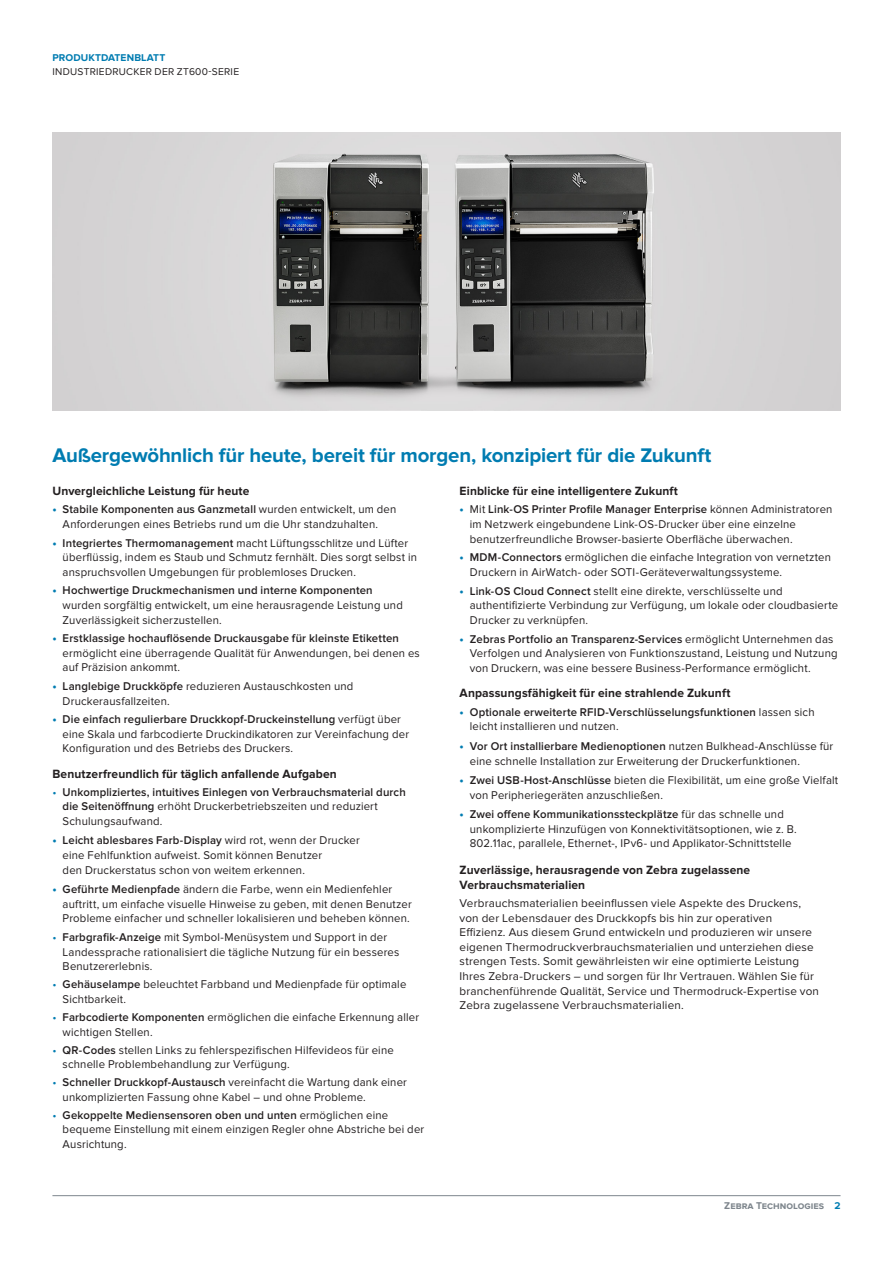
<style>
.page{position:relative;width:893px;height:1263px;background:#fff}
.page>*{position:absolute;margin:0;border:0;box-sizing:border-box;transform-origin:0 0}
.Subhead-1{font:700 20.4px "Proxima Nova";letter-spacing:-.01em;color:#007cb1}
.Body{font:700 12.45px/14.5px "Proxima Nova";letter-spacing:.01em;color:#231f20}
.Body_Subhead_Black{font:700 12.45px "Proxima Nova";letter-spacing:.01em;color:#231f20}
.Body-2{font:11.7px/14.5px "Proxima Nova";letter-spacing:.015em;color:#231f20}
.Body_Subhead_Black-2{font:11.7px/14.5px "Proxima Nova";letter-spacing:.015em;color:#231f20}
.Body_before_bullet{font:11.7px/14.5px "Proxima Nova";letter-spacing:.015em;color:#231f20}
.Body-3{font:600 11.7px/14.5px "Proxima Nova";letter-spacing:.015em;color:#231f20}
.t1{font:10.2px "Proxima Nova";letter-spacing:.025em;color:#231f20}
.t2{font:700 10.2px "Proxima Nova";color:#7e868d}
.t3{font:700 10.2px "Proxima Nova";letter-spacing:.01em;color:#007cb1}
.s1{font-weight:700;font-size:12.45px;color:#007cb1}
.s2{font-weight:600}
.s3{font-weight:400;color:#007cb1}
.s4{font-weight:400}
.s5{color:#007cb1}
</style>
<div class="page">
<img style="left:52px;top:132px;width:788px;height:279px">
<hr style="left:52px;top:1195px;width:788px;height:1px;background:#7e868d">
<p class="t3" style="left:52px;top:52px;width:114px">PRODUKTDATENBLATT</p>
<p class="t1" style="left:52px;top:65px;width:188px">INDUSTRIEDRUCKER DER ZT600-SERIE</p>
<p class="Subhead-1" style="left:52px;top:444px;width:660px">Außergewöhnlich für heute, bereit für morgen, konzipiert für die Zukunft</p>
<p class="Body_Subhead_Black" style="left:52px;top:483px;width:199px">Unvergleichliche Leistung für heute</p>
<p class="Body_Subhead_Black-2" style="left:63px;top:502px;width:335px;text-indent:-10px"><span class="s1">•</span> <span class="s2">Stabile Komponenten aus Ganzmetall</span> wurden entwickelt, um den<br>Anforderungen eines Betriebs rund um die Uhr standzuhalten.</p>
<p class="Body_Subhead_Black-2" style="left:63px;top:536px;width:356px;text-indent:-10px"><span class="s1">•</span> <span class="s2">Integriertes Thermomanagement</span> macht Lüftungsschlitze und Lüfter überflüssig, indem es Staub und Schmutz fernhält. Dies sorgt selbst in anspruchsvollen Umgebungen für problemloses Drucken.</p>
<p class="Body_Subhead_Black-2" style="left:63px;top:583px;width:342px;text-indent:-10px"><span class="s1">•</span> <span class="s2">Hochwertige Druckmechanismen und interne Komponenten </span>wurden sorgfältig entwickelt, um eine herausragende Leistung und<br>Zuverlässigkeit sicherzustellen.</p>
<p class="Body_Subhead_Black-2" style="left:63px;top:631px;width:359px;text-indent:-10px"><span class="s1">•</span> <span class="s2">Erstklassige hochauflösende Druckausgabe für kleinste Etiketten </span>ermöglicht eine überragende Qualität für Anwendungen, bei denen es auf Präzision ankommt.</p>
<p class="Body_Subhead_Black-2" style="left:63px;top:679px;width:292px;text-indent:-10px"><span class="s1">•</span> <span class="s2">Langlebige Druckköpfe</span> reduzieren Austauschkosten und<br>Druckerausfallzeiten.</p>
<p class="Body_Subhead_Black-2" style="left:63px;top:712px;width:348px;text-indent:-10px"><span class="s1">•</span> <span class="s2">Die einfach regulierbare Druckkopf-Druckeinstellung</span> verfügt über eine Skala und farbcodierte Druckindikatoren zur Vereinfachung der<br>Konfiguration und des Betriebs des Druckers.</p>
<p class="Body" style="left:52px;top:767px;width:286px">Benutzerfreundlich für täglich anfallende Aufgaben</p>
<p class="Body-3" style="left:63px;top:785px;width:345px;text-indent:-10px"><span class="s3">•</span> Unkompliziertes, intuitives Einlegen von Verbrauchsmaterial durch die Seitenöffnung <span class="s4">erhöht Druckerbetriebszeiten und reduziert<br>Schulungsaufwand.</span></p>
<p class="Body-2" style="left:63px;top:833px;width:299px;text-indent:-10px"><span class="s1">•</span> <span class="s2">Leicht ablesbares Farb-Display</span> wird rot, wenn der Drucker eine Fehlfunktion aufweist. Somit können Benutzer<br>den Druckerstatus schon von weitem erkennen.</p>
<p class="Body-2" style="left:63px;top:882px;width:351px;text-indent:-10px"><span class="s1">•</span> <span class="s2">Geführte Medienpfade</span> ändern die Farbe, wenn ein Medienfehler auftritt, um einfache visuelle Hinweise zu geben, mit denen Benutzer<br>Probleme einfacher und schneller lokalisieren und beheben können.</p>
<p class="Body-2" style="left:63px;top:930px;width:338px;text-indent:-10px"><span class="s5">•</span> <span class="s2">Farbgrafik-Anzeige</span> mit Symbol-Menüsystem und Support in der<br>Landessprache rationalisiert die tägliche Nutzung für ein besseres<br>Benutzererlebnis.</p>
<p class="Body-2" style="left:63px;top:977px;width:345px;text-indent:-10px"><span class="s5">•</span> <span class="s2">Gehäuselampe</span> beleuchtet Farbband und Medienpfade für optimale<br>Sichtbarkeit.</p>
<p class="Body-2" style="left:63px;top:1010px;width:358px;text-indent:-10px"><span class="s5">•</span> <span class="s2">Farbcodierte Komponenten</span> ermöglichen die einfache Erkennung aller wichtigen Stellen.</p>
<p class="Body-2" style="left:63px;top:1042px;width:333px;text-indent:-10px"><span class="s5">•</span> <span class="s2">QR-Codes</span> stellen Links zu fehlerspezifischen Hilfevideos für eine schnelle Problembehandlung zur Verfügung.</p>
<p class="Body-2" style="left:63px;top:1075px;width:346px;text-indent:-10px"><span class="s5">•</span> <span class="s2">Schneller Druckkopf-Austausch</span> vereinfacht die Wartung dank einer unkomplizierten Fassung ohne Kabel – und ohne Probleme.</p>
<p class="Body-2" style="left:63px;top:1108px;width:363px;text-indent:-10px"><span class="s5">•</span> <span class="s2">Gekoppelte Mediensensoren oben und unten</span> ermöglichen eine bequeme Einstellung mit einem einzigen Regler ohne Abstriche bei der<br>Ausrichtung.</p>
<p class="Body" style="left:460px;top:484px;width:220px">Einblicke für eine intelligentere Zukunft</p>
<p class="Body-2" style="left:470px;top:502px;width:364px;text-indent:-10px"><span class="s1">•</span> Mit <span class="s2">Link-OS Printer Profile Manager Enterprise</span> können Administratoren im Netzwerk eingebundene Link-OS-Drucker über eine einzelne benutzerfreundliche Browser-basierte Oberfläche überwachen.</p>
<p class="Body-2" style="left:470px;top:550px;width:363px;text-indent:-10px"><span class="s1">•</span> <span class="s2">MDM-Connectors</span> ermöglichen die einfache Integration von vernetzten<br>Druckern in AirWatch- oder SOTI-Geräteverwaltungssysteme.</p>
<p class="Body-2" style="left:470px;top:584px;width:370px;text-indent:-10px"><span class="s1">•</span> <span class="s2">Link-OS Cloud Connect</span> stellt eine direkte, verschlüsselte und authentifizierte Verbindung zur Verfügung, um lokale oder cloudbasierte<br>Drucker zu verknüpfen.</p>
<p class="Body-2" style="left:470px;top:632px;width:369px;text-indent:-10px"><span class="s1">•</span> <span class="s2">Zebras Portfolio an Transparenz-Services</span> ermöglicht Unternehmen das<br>Verfolgen und Analysieren von Funktionszustand, Leistung und Nutzung von Druckern, was eine bessere Business-Performance ermöglicht.</p>
<p class="Body" style="left:460px;top:686px;width:272px">Anpassungsfähigkeit für eine strahlende Zukunft</p>
<p class="Body-3" style="left:470px;top:705px;width:346px;text-indent:-10px"><span class="s1">•</span> Optionale erweiterte RFID-Verschlüsselungsfunktionen <span class="s4">lassen sich leicht installieren und nutzen.</span></p>
<p class="Body-2" style="left:470px;top:739px;width:365px;text-indent:-10px"><span class="s1">•</span> <span class="s2">Vor Ort installierbare Medienoptionen</span> nutzen Bulkhead-Anschlüsse für eine schnelle Installation zur Erweiterung der Druckerfunktionen.</p>
<p class="Body-2" style="left:470px;top:773px;width:370px;text-indent:-10px"><span class="s1">•</span> <span class="s2">Zwei USB-Host-Anschlüsse</span> bieten die Flexibilität, um eine große Vielfalt von Peripheriegeräten anzuschließen.</p>
<p class="Body-2" style="left:470px;top:807px;width:328px;text-indent:-10px"><span class="s1">•</span> <span class="s2">Zwei offene Kommunikationssteckplätze</span> für das schnelle und unkomplizierte Hinzufügen von Konnektivitätsoptionen, wie z. B.<br>802.11ac, parallele, Ethernet-, IPv6- und Applikator-Schnittstelle</p>
<p class="Body" style="left:460px;top:863px;width:292px">Zuverlässige, herausragende von Zebra zugelassene<br>Verbrauchsmaterialien</p>
<p class="Body_before_bullet" style="left:460px;top:896px;width:361px">Verbrauchsmaterialien beeinflussen viele Aspekte des Druckens, von der Lebensdauer des Druckkopfs bis hin zur operativen Effizienz. Aus diesem Grund entwickeln und produzieren wir unsere eigenen Thermodruckverbrauchsmaterialien und unterziehen diese strengen Tests. Somit gewährleisten wir eine optimierte Leistung Ihres Zebra-Druckers – und sorgen für Ihr Vertrauen. Wählen Sie für branchenführende Qualität, Service und Thermodruck-Expertise von Zebra zugelassene Verbrauchsmaterialien.</p>
<p class="t2" style="left:724px;top:1200px;width:118px">Zebra Technologies <span class="s5">2</span></p>
</div>
